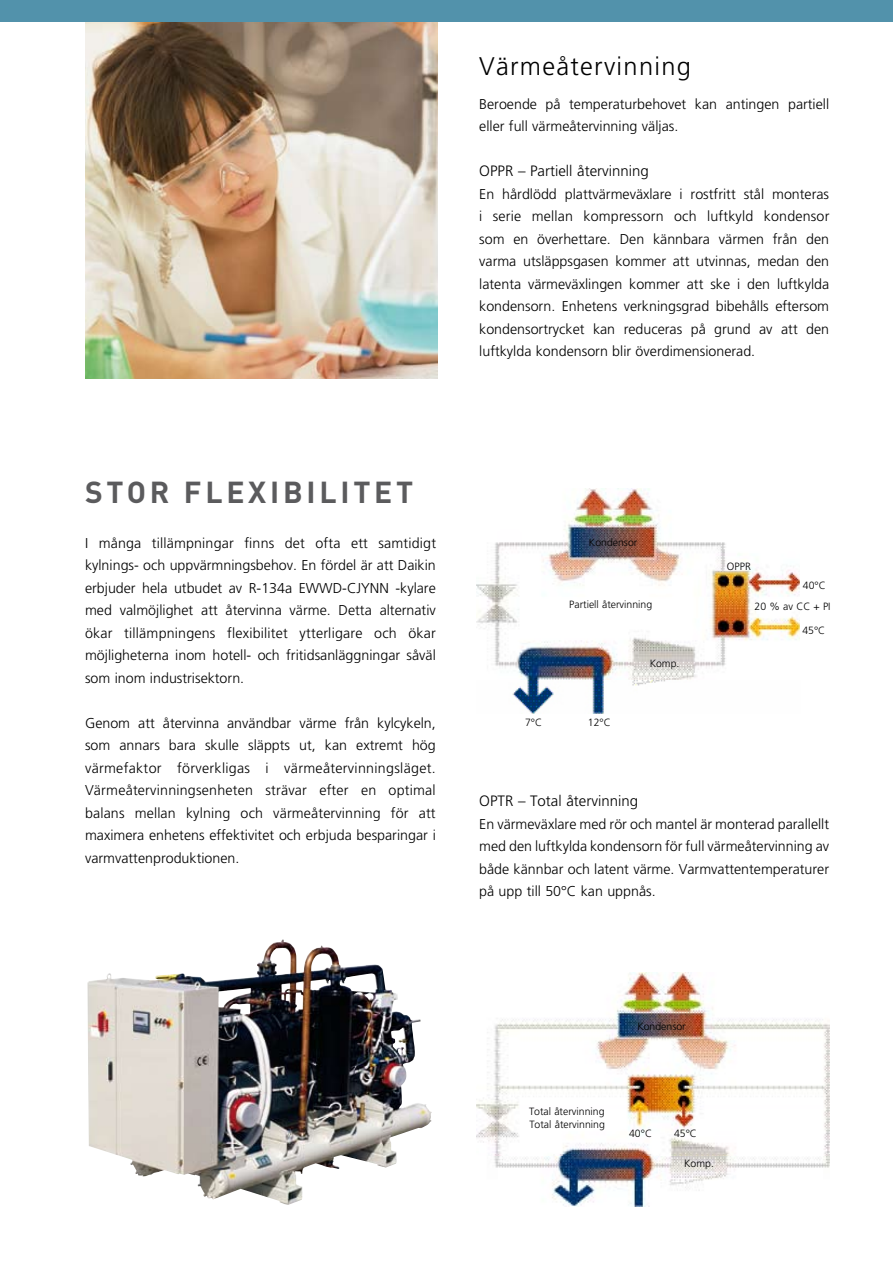
<style>
.page{position:relative;width:893px;height:1263px;background:#fff}
.page>*{position:absolute;margin:0;border:0;box-sizing:border-box;transform-origin:0 0}
.t1{font:700 30px "DIN";letter-spacing:.125em;color:#5b5b5d}
.t2{font:300 25.5px "Frutiger";letter-spacing:.05em;color:#000}
.t3{font:300 15px "Frutiger";color:#000}
.t4{font:300 14.25px/22.5px "Frutiger";color:#000;text-align:justify}
.t5{font:300 10.5px/21.1px "Frutiger";color:#000}
</style>
<div class="page">
<img style="left:87px;top:939px;width:345px;height:266px">
<img style="left:477px;top:489px;width:323px;height:225px">
<img style="left:477px;top:972px;width:353px;height:234px">
<img style="left:85px;top:21px;width:352px;height:358px">
<div style="left:0;top:0;width:893px;height:21px;background:#5292ab"></div>
<h2 class="t2" style="left:479px;top:52px;width:213px">Värmeåtervinning</h2>
<p class="t4" style="left:479px;top:93px;width:351px">Beroende på temperaturbehovet kan antingen partiell eller full värmeåtervinning väljas.</p>
<p class="t3" style="left:479px;top:163px;width:171px">OPPR – Partiell återvinning</p>
<p class="t4" style="left:479px;top:183px;width:352px">En hårdlödd plattvärmeväxlare i rostfritt stål monteras i serie mellan kompressorn och luftkyld kondensor som en överhettare. Den kännbara värmen från den varma utsläppsgasen kommer att utvinnas, medan den latenta värmeväxlingen kommer att ske i den luftkylda kondensorn. Enhetens verkningsgrad bibehålls eftersom kondensortrycket kan reduceras på grund av att den luftkylda kondensorn blir överdimensionerad.</p>
<h1 class="t1" style="left:85px;top:472px;width:330px">STOR FLEXIBILITET</h1>
<p class="t4" style="left:85px;top:531px;width:353px">I många tillämpningar finns det ofta ett samtidigt kylnings- och uppvärmningsbehov. En fördel är att Daikin erbjuder hela utbudet av R-134a EWWD-CJYNN -kylare med valmöjlighet att återvinna värme. Detta alternativ ökar tillämpningens flexibilitet ytterligare och ökar möjligheterna inom hotell- och fritidsanläggningar såväl som inom industrisektorn.</p>
<p class="t4" style="left:85px;top:711px;width:352px">Genom att återvinna användbar värme från kylcykeln, som annars bara skulle släppts ut, kan extremt hög värmefaktor förverkligas i värmeåtervinningsläget.<br>Värmeåtervinningsenheten strävar efter en optimal balans mellan kylning och värmeåtervinning för att maximera enhetens effektivitet och erbjuda besparingar i varmvattenproduktionen.</p>
<p class="t5" style="left:525px;top:712px;width:19px">7°C</p>
<p class="t5" style="left:589px;top:532px;width:50px">Kondensor</p>
<p class="t5" style="left:569px;top:594px;width:85px">Partiell återvinning</p>
<p class="t5" style="left:588px;top:712px;width:24px">12°C</p>
<p class="t5" style="left:650px;top:653px;width:31px">Komp.</p>
<p class="t5" style="left:727px;top:556px;width:25px">OPPR</p>
<p class="t5" style="left:755px;top:575px;width:78px;text-indent:48px">40°C<br>20 % av CC + PI</p>
<p class="t5" style="left:802px;top:620px;width:24px">45°C</p>
<p class="t3" style="left:479px;top:793px;width:160px">OPTR – Total återvinning</p>
<p class="t4" style="left:479px;top:813px;width:351px">En värmeväxlare med rör och mantel är monterad parallellt med den luftkylda kondensorn för full värmeåtervinning av både kännbar och latent värme. Varmvattentemperaturer på upp till 50°C kan uppnås.</p>
<p class="t5" style="left:637px;top:1015px;width:50px">Kondensor</p>
<p class="t5" style="left:529px;top:1105px;width:77px;line-height:12.6px">Total återvinning<br>Total återvinning</p>
<p class="t5" style="left:629px;top:1123px;width:24px">40°C</p>
<p class="t5" style="left:674px;top:1123px;width:24px">45°C</p>
<p class="t5" style="left:684px;top:1153px;width:31px">Komp.</p>
</div>
